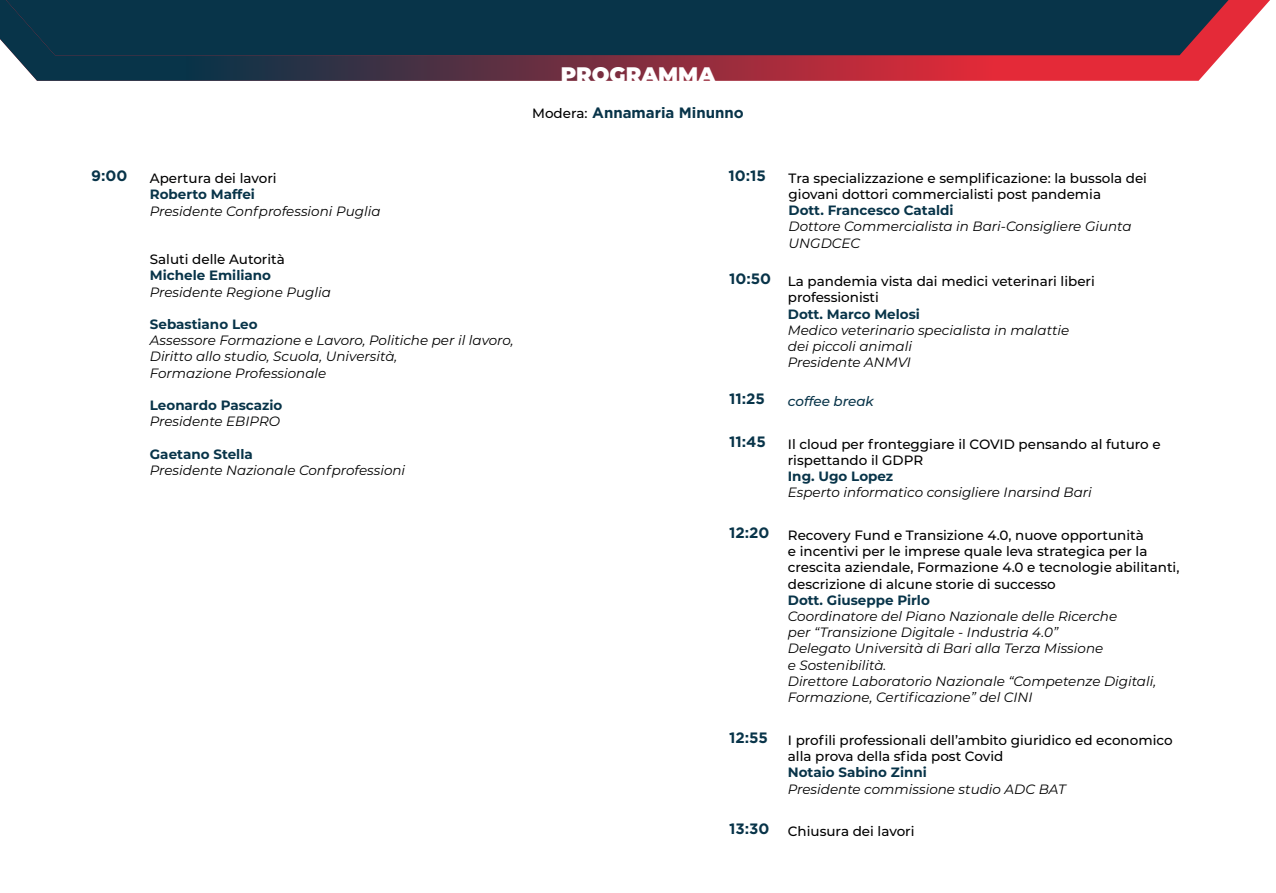
<style>
.page{position:relative;width:1276px;height:893px;background:#fff}
.page>*{position:absolute;margin:0;border:0;box-sizing:border-box;transform-origin:0 0}
.t1{font:900 21px "Montserrat";color:#fff}
.t2{font:700 15px "Gotham Pro";color:#083449}
.t3{font:italic 13.5px/16.2px "Montserrat";color:#000}
.t4{font:500 13.5px/16.2px "Montserrat";color:#000}
.t5{font:700 13.5px "Montserrat";color:#083449}
.t6{font:italic 500 13.5px "Montserrat";color:#083449}
.s1{font-family:"Montserrat";font-weight:500;font-size:13.5px;color:#000}
</style>
<div class="page">
<svg style="left:0;top:0;width:1270px;height:81px;fill:#083449"></svg>
<p class="t2" style="left:91px;top:167px;width:38px">9:00</p>
<p class="t4" style="left:150px;top:170px;width:128px">Apertura dei lavori</p>
<p class="t5" style="left:150px;top:185px;width:107px">Roberto Maffei</p>
<p class="t3" style="left:150px;top:202px;width:232px">Presidente Confprofessioni Puglia</p>
<p class="t4" style="left:150px;top:251px;width:136px">Saluti delle Autorità</p>
<p class="t5" style="left:150px;top:266px;width:123px">Michele Emiliano</p>
<p class="t3" style="left:150px;top:283px;width:182px">Presidente Regione Puglia</p>
<p class="t5" style="left:150px;top:314px;width:109px">Sebastiano Leo</p>
<p class="t3" style="left:150px;top:332px;width:365px">Assessore Formazione e Lavoro, Politiche per il lavoro,<br>Diritto allo studio, Scuola, Università,<br>Formazione Professionale</p>
<p class="t5" style="left:150px;top:395px;width:134px">Leonardo Pascazio</p>
<p class="t3" style="left:150px;top:413px;width:132px">Presidente EBIPRO</p>
<p class="t5" style="left:150px;top:444px;width:104px">Gaetano Stella</p>
<p class="t3" style="left:150px;top:461px;width:257px">Presidente Nazionale Confprofessioni</p>
<h1 class="t1" style="left:561px;top:58px;width:156px">PROGRAMMA</h1>
<p class="t2" style="left:532px;top:104px;width:213px"><span class="s1">Modera:</span> Annamaria Minunno</p>
<p class="t2" style="left:728px;top:167px;width:39px">10:15</p>
<p class="t4" style="left:788px;top:169px;width:360px">Tra specializzazione e semplificazione: la bussola dei giovani dottori commercialisti post pandemia</p>
<p class="t5" style="left:788px;top:201px;width:166px">Dott. Francesco Cataldi</p>
<p class="t3" style="left:788px;top:218px;width:344px">Dottore Commercialista in Bari-Consigliere Giunta<br>UNGDCEC</p>
<p class="t4" style="left:788px;top:273px;width:308px;text-indent:-59px"><sup>10:50</sup> La pandemia vista dai medici veterinari liberi professionisti</p>
<p class="t5" style="left:788px;top:304px;width:134px">Dott. Marco Melosi</p>
<p class="t3" style="left:788px;top:321px;width:283px">Medico veterinario specialista in malattie dei piccoli animali<br>Presidente ANMVI</p>
<p class="t2" style="left:729px;top:390px;width:37px">11:25</p>
<p class="t6" style="left:788px;top:392px;width:87px">coffee break</p>
<p class="t2" style="left:729px;top:433px;width:38px">11:45</p>
<p class="t4" style="left:788px;top:435px;width:374px">Il cloud per fronteggiare il COVID pensando al futuro e rispettando il GDPR</p>
<p class="t5" style="left:788px;top:466px;width:107px">Ing. Ugo Lopez</p>
<p class="t3" style="left:788px;top:484px;width:305px">Esperto informatico consigliere Inarsind Bari</p>
<p class="t4" style="left:788px;top:527px;width:393px;text-indent:-59px"><sup>12:20</sup> Recovery Fund e Transizione 4.0, nuove opportunità<br>e incentivi per le imprese quale leva strategica per la crescita aziendale, Formazione 4.0 e tecnologie abilitanti, descrizione di alcune storie di successo</p>
<p class="t5" style="left:788px;top:590px;width:143px">Dott. Giuseppe Pirlo</p>
<p class="t3" style="left:788px;top:608px;width:370px">Coordinatore del Piano Nazionale delle Ricerche<br>per “Transizione Digitale - Industria 4.0”<br>Delegato Università di Bari alla Terza Missione<br>e Sostenibilità.<br>Direttore Laboratorio Nazionale “Competenze Digitali, Formazione, Certificazione” del CINI</p>
<p class="t2" style="left:729px;top:729px;width:41px">12:55</p>
<p class="t4" style="left:788px;top:731px;width:386px">I profili professionali dell’ambito giuridico ed economico alla prova della sfida post Covid</p>
<p class="t5" style="left:788px;top:763px;width:140px">Notaio Sabino Zinni</p>
<p class="t3" style="left:788px;top:780px;width:279px">Presidente commissione studio ADC BAT</p>
<p class="t4" style="left:729px;top:823px;width:187px"><sup>13:30</sup> Chiusura dei lavori</p>
</div>
